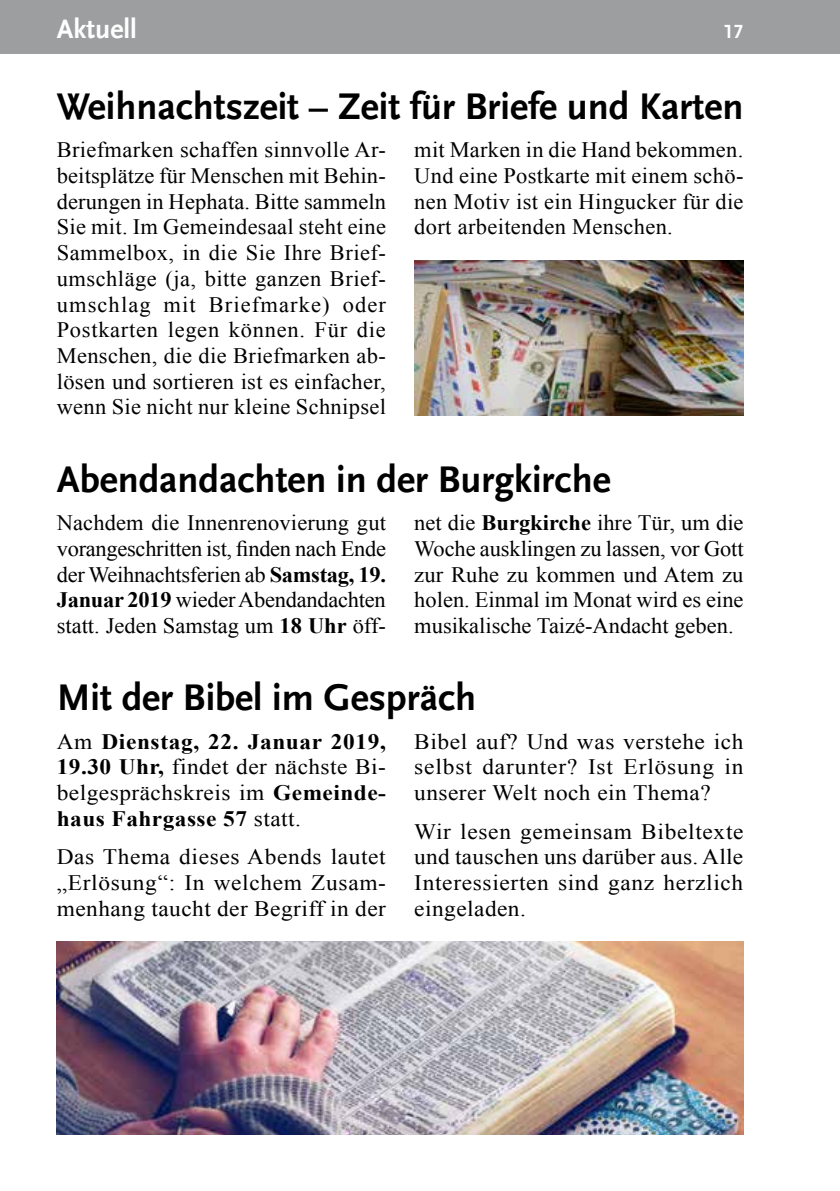
<style>
.page{position:relative;width:840px;height:1191px;background:#fff}
.page>*{position:absolute;margin:0;border:0;box-sizing:border-box;transform-origin:0 0}
.t1{font:700 39px "Scala Sans LF";color:#000}
.t2{font:700 28px "Scala Sans LF";color:#fff}
.t3{font:22px/25.6px "Times New Roman";letter-spacing:.015em;color:#000;text-align:justify}
.t4{font:22px/25.6px "Times New Roman";letter-spacing:.015em;color:#000;text-align:justify;scale:1.06 1}
.t5{font:700 22px/25.8px "Times New Roman";letter-spacing:.025em;color:#000;text-align:justify;scale:1.06 1}
.t6{font:700 20px "Scala Sans LF";color:#fff}
.s1{font-weight:700}
.s2{font-weight:400}
</style>
<div class="page">
<div style="left:0;top:0;width:839px;height:53px;background:#9c9e9f"></div>
<img style="left:414px;top:261px;width:329px;height:155px">
<img style="left:57px;top:941px;width:686px;height:193px">
<p class="t2" style="left:57px;top:14px;width:82px">Aktuell</p>
<p class="t6" style="left:723px;top:21px;width:21px">17</p>
<h1 class="t1" style="left:57px;top:85px;width:687px">Weihnachtszeit – Zeit für Briefe und Karten</h1>
<p class="t3" style="left:57px;top:137px;width:330px">Briefmarken schaffen sinnvolle Ar&shy;beitsplätze für Menschen mit Behin&shy;derungen in Hephata. Bitte sammeln Sie mit. Im Gemeindesaal steht eine Sammelbox, in die Sie Ihre Brief&shy;umschläge (ja, bitte ganzen Brief&shy;umschlag mit Briefmarke) oder Postkarten legen können. Für die Menschen, die die Briefmarken ab&shy;lösen und sortieren ist es einfacher, wenn Sie nicht nur kleine Schnipsel</p>
<p class="t3" style="left:414px;top:137px;width:330px">mit Marken in die Hand bekommen.<br>Und eine Postkarte mit einem schö&shy;nen Motiv ist ein Hingucker für die dort arbeitenden Menschen.</p>
<h1 class="t1" style="left:57px;top:458px;width:555px">Abendandachten in der Burgkirche</h1>
<p class="t3" style="left:57px;top:509px;width:330px">Nachdem die Innenrenovierung gut vorangeschritten ist, finden nach Ende der Weihnachtsferien ab <span class="s1">Samstag, 19.<br>Januar 2019</span> wieder Abendandachten statt. Jeden Samstag um <span class="s1">18 Uhr</span> öff-</p>
<p class="t3" style="left:414px;top:509px;width:330px">net die <span class="s1">Burgkirche</span> ihre Tür, um die Woche ausklingen zu lassen, vor Gott zur Ruhe zu kommen und Atem zu holen. Einmal im Monat wird es eine musikalische Taizé-Andacht geben.</p>
<h1 class="t1" style="left:57px;top:676px;width:421px">Mit der Bibel im Gespräch</h1>
<p class="t5" style="left:57px;top:728px;width:312px"><span class="s2">Am</span> Dienstag, 22. Januar 2019, 19.30 Uhr, <span class="s2">findet der nächste Bi&shy;belgesprächskreis im</span> Gemeinde&shy;haus Fahrgasse 57 <span class="s2">statt.</span></p>
<p class="t4" style="left:57px;top:843px;width:312px">Das Thema dieses Abends lautet „Erlösung“: In welchem Zusam&shy;menhang taucht der Begriff in der</p>
<p class="t4" style="left:414px;top:728px;width:312px">Bibel auf? Und was verstehe ich selbst darunter? Ist Erlösung in unserer Welt noch ein Thema?</p>
<p class="t4" style="left:414px;top:818px;width:312px">Wir lesen gemeinsam Bibeltexte und tauschen uns darüber aus. Alle Interessierten sind ganz herzlich eingeladen.</p>
</div>
